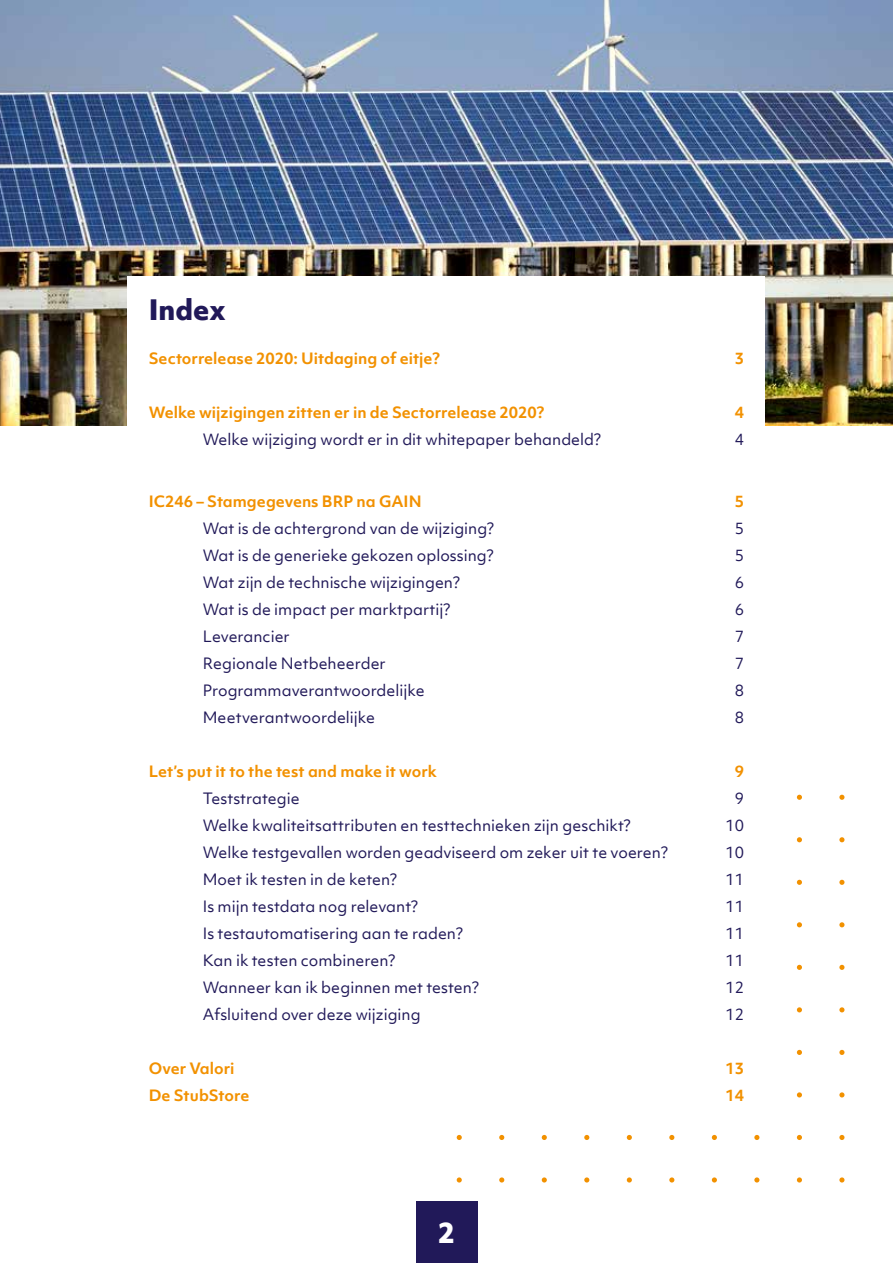
<style>
.page{position:relative;width:893px;height:1263px;background:#fff}
.page>*{position:absolute;margin:0;border:0;box-sizing:border-box;transform-origin:0 0}
.t1{font:800 27px "Objektiv Mk 1";color:#211959}
.t2{font:800 27px "Objektiv Mk 1";color:#fff}
.t3{font:15px "Objektiv Mk 1";color:#211959}
.t4{font:700 15px "Objektiv Mk 1";color:#f29100}
</style>
<div class="page">
<div style="left:416px;top:1201px;width:61px;height:62px;background:#211959"></div>
<img style="left:0;top:0;width:893px;height:425px">
<div style="left:128px;top:276px;width:637px;height:846px;background:#fff"></div>
<svg style="left:797px;top:795px;width:5px;height:5px"></svg>
<svg style="left:839px;top:795px;width:5px;height:5px"></svg>
<svg style="left:797px;top:837px;width:5px;height:5px"></svg>
<svg style="left:839px;top:837px;width:5px;height:5px"></svg>
<svg style="left:797px;top:880px;width:5px;height:5px"></svg>
<svg style="left:839px;top:880px;width:5px;height:5px"></svg>
<svg style="left:797px;top:922px;width:5px;height:5px"></svg>
<svg style="left:839px;top:922px;width:5px;height:5px"></svg>
<svg style="left:797px;top:965px;width:5px;height:5px"></svg>
<svg style="left:839px;top:965px;width:5px;height:5px"></svg>
<svg style="left:797px;top:1007px;width:5px;height:5px"></svg>
<svg style="left:839px;top:1007px;width:5px;height:5px"></svg>
<svg style="left:797px;top:1050px;width:5px;height:5px"></svg>
<svg style="left:839px;top:1050px;width:5px;height:5px"></svg>
<svg style="left:797px;top:1092px;width:5px;height:5px"></svg>
<svg style="left:839px;top:1092px;width:5px;height:5px"></svg>
<svg style="left:457px;top:1135px;width:5px;height:5px"></svg>
<svg style="left:499px;top:1135px;width:5px;height:5px"></svg>
<svg style="left:542px;top:1135px;width:5px;height:5px"></svg>
<svg style="left:584px;top:1135px;width:5px;height:5px"></svg>
<svg style="left:627px;top:1135px;width:5px;height:5px"></svg>
<svg style="left:669px;top:1135px;width:5px;height:5px"></svg>
<svg style="left:712px;top:1135px;width:5px;height:5px"></svg>
<svg style="left:754px;top:1135px;width:5px;height:5px"></svg>
<svg style="left:797px;top:1135px;width:5px;height:5px"></svg>
<svg style="left:839px;top:1135px;width:5px;height:5px"></svg>
<svg style="left:457px;top:1177px;width:5px;height:5px"></svg>
<svg style="left:499px;top:1177px;width:5px;height:5px"></svg>
<svg style="left:542px;top:1177px;width:5px;height:5px"></svg>
<svg style="left:584px;top:1177px;width:5px;height:5px"></svg>
<svg style="left:627px;top:1177px;width:5px;height:5px"></svg>
<svg style="left:669px;top:1177px;width:5px;height:5px"></svg>
<svg style="left:712px;top:1177px;width:5px;height:5px"></svg>
<svg style="left:754px;top:1177px;width:5px;height:5px"></svg>
<svg style="left:797px;top:1177px;width:5px;height:5px"></svg>
<svg style="left:839px;top:1177px;width:5px;height:5px"></svg>
<h1 class="t1" style="left:149px;top:290px;width:79px">Index</h1>
<p class="t4" style="left:149px;top:347px;width:293px">Sectorrelease 2020: Uitdaging of eitje?</p>
<p class="t4" style="left:735px;top:347px;width:11px">3</p>
<p class="t4" style="left:149px;top:401px;width:397px">Welke wijzigingen zitten er in de Sectorrelease 2020?</p>
<p class="t4" style="left:735px;top:401px;width:11px">4</p>
<p class="t3" style="left:203px;top:429px;width:400px">Welke wijziging wordt er in dit whitepaper behandeld?</p>
<p class="t3" style="left:735px;top:429px;width:11px">4</p>
<p class="t4" style="left:149px;top:491px;width:274px">IC246 – Stamgegevens BRP na GAIN</p>
<p class="t4" style="left:735px;top:491px;width:11px">5</p>
<p class="t3" style="left:203px;top:518px;width:293px">Wat is de achtergrond van de wijziging?</p>
<p class="t3" style="left:735px;top:518px;width:11px">5</p>
<p class="t3" style="left:203px;top:545px;width:292px">Wat is de generieke gekozen oplossing?</p>
<p class="t3" style="left:735px;top:545px;width:11px">5</p>
<p class="t3" style="left:203px;top:572px;width:259px">Wat zijn de technische wijzigingen?</p>
<p class="t3" style="left:735px;top:572px;width:11px">6</p>
<p class="t3" style="left:203px;top:599px;width:249px">Wat is de impact per marktpartij?</p>
<p class="t3" style="left:735px;top:599px;width:11px">6</p>
<p class="t3" style="left:203px;top:626px;width:89px">Leverancier</p>
<p class="t3" style="left:735px;top:626px;width:11px">7</p>
<p class="t3" style="left:203px;top:653px;width:185px">Regionale Netbeheerder</p>
<p class="t3" style="left:735px;top:653px;width:11px">7</p>
<p class="t3" style="left:203px;top:680px;width:223px">Programmaverantwoordelijke</p>
<p class="t3" style="left:735px;top:680px;width:11px">8</p>
<p class="t3" style="left:203px;top:707px;width:174px">Meetverantwoordelijke</p>
<p class="t3" style="left:735px;top:707px;width:11px">8</p>
<p class="t4" style="left:149px;top:761px;width:290px">Let’s put it to the test and make it work</p>
<p class="t4" style="left:735px;top:761px;width:11px">9</p>
<p class="t3" style="left:203px;top:788px;width:98px">Teststrategie</p>
<p class="t3" style="left:735px;top:788px;width:11px">9</p>
<p class="t3" style="left:203px;top:815px;width:430px">Welke kwaliteitsattributen en testtechnieken zijn geschikt?</p>
<p class="t3" style="left:725px;top:815px;width:20px">10</p>
<p class="t3" style="left:203px;top:842px;width:467px">Welke testgevallen worden geadviseerd om zeker uit te voeren?</p>
<p class="t3" style="left:725px;top:842px;width:20px">10</p>
<p class="t3" style="left:203px;top:869px;width:196px">Moet ik testen in de keten?</p>
<p class="t3" style="left:725px;top:869px;width:20px">11</p>
<p class="t3" style="left:203px;top:896px;width:217px">Is mijn testdata nog relevant?</p>
<p class="t3" style="left:725px;top:896px;width:20px">11</p>
<p class="t3" style="left:203px;top:923px;width:262px">Is testautomatisering aan te raden?</p>
<p class="t3" style="left:725px;top:923px;width:20px">11</p>
<p class="t3" style="left:203px;top:950px;width:194px">Kan ik testen combineren?</p>
<p class="t3" style="left:725px;top:950px;width:20px">11</p>
<p class="t3" style="left:203px;top:977px;width:278px">Wanneer kan ik beginnen met testen?</p>
<p class="t3" style="left:725px;top:977px;width:20px">12</p>
<p class="t3" style="left:203px;top:1004px;width:219px">Afsluitend over deze wijziging</p>
<p class="t3" style="left:725px;top:1004px;width:20px">12</p>
<p class="t4" style="left:149px;top:1058px;width:87px">Over Valori</p>
<p class="t4" style="left:725px;top:1058px;width:20px">13</p>
<p class="t4" style="left:149px;top:1085px;width:102px">De StubStore</p>
<p class="t4" style="left:725px;top:1085px;width:20px">14</p>
<h1 class="t2" style="left:438px;top:1213px;width:19px">2</h1>
</div>
